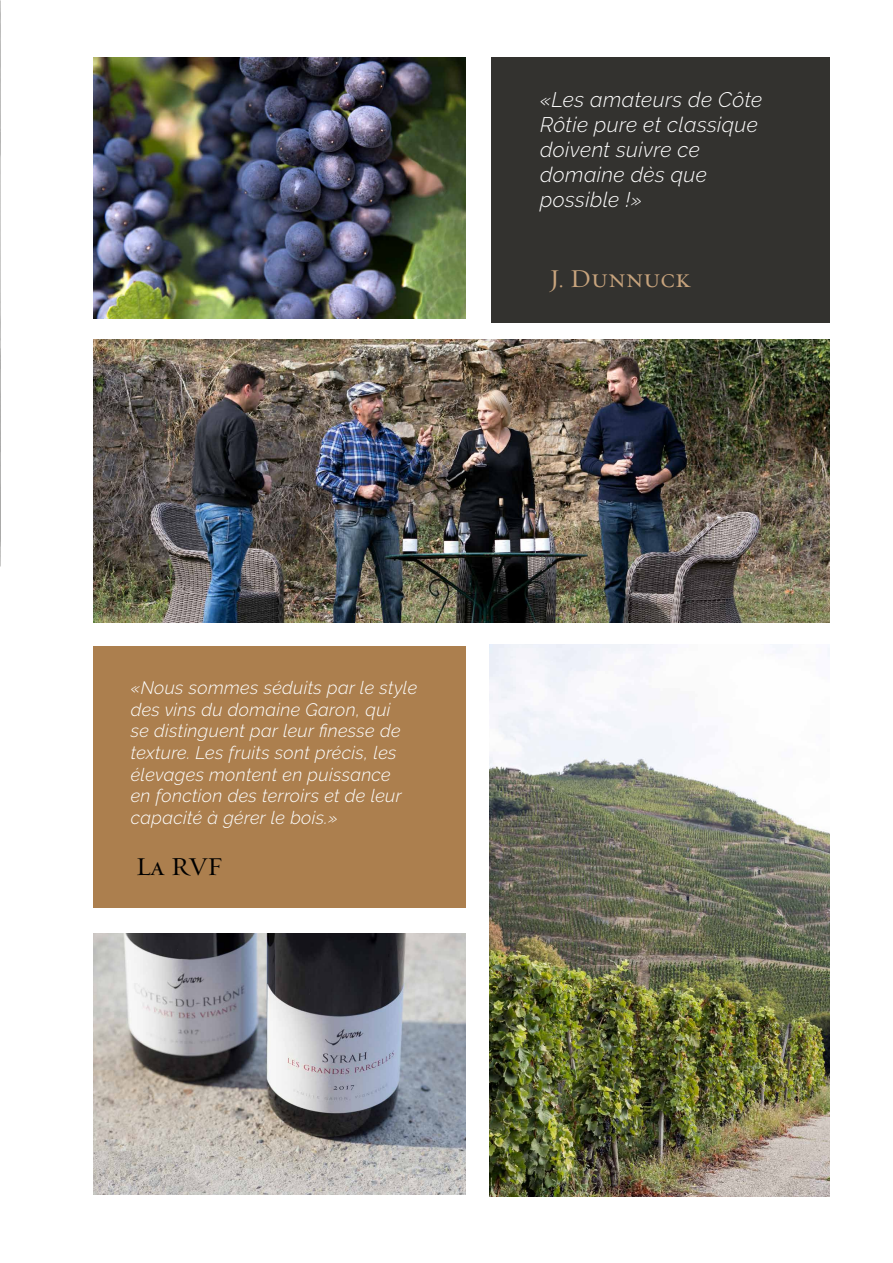
<style>
.page{position:relative;width:893px;height:1263px;background:#fff}
.page>*{position:absolute;margin:0;border:0;box-sizing:border-box;transform-origin:0 0}
.t1{font:25.95px "Requiem Text HTF Small Caps";color:#c8a47d}
.t2{font:25.95px "Requiem Text HTF Small Caps";color:#000}
.t3{font:italic 300 21px/25.2px "Raleway";letter-spacing:.02em;color:#fff}
.t4{font:italic 300 18px/21.6px "Raleway";letter-spacing:.02em;color:#fff}
</style>
<div class="page">
<img style="left:0;top:0;width:1px;height:565px">
<div style="left:491px;top:57px;width:338px;height:266px;background:#33322f"></div>
<div style="left:94px;top:646px;width:372px;height:262px;background:#ac7f4e"></div>
<img style="left:94px;top:933px;width:372px;height:262px">
<img style="left:94px;top:57px;width:372px;height:262px">
<img style="left:94px;top:340px;width:735px;height:283px">
<img style="left:489px;top:644px;width:340px;height:552px">
<p class="t3" style="left:540px;top:86px;width:224px">«Les amateurs de Côte<br>Rôtie pure et classique doivent suivre ce domaine dès que possible !»</p>
<h1 class="t1" style="left:549px;top:263px;width:142px">J. Dunnuck</h1>
<p class="t4" style="left:131px;top:677px;width:288px">«Nous sommes séduits par le style des vins du domaine Garon, qui<br>se distinguent par leur finesse de texture. Les fruits sont précis, les élevages montent en puissance<br>en fonction des terroirs et de leur capacité à gérer le bois.»</p>
<h1 class="t2" style="left:135px;top:850px;width:90px">La RVF</h1>
</div>
